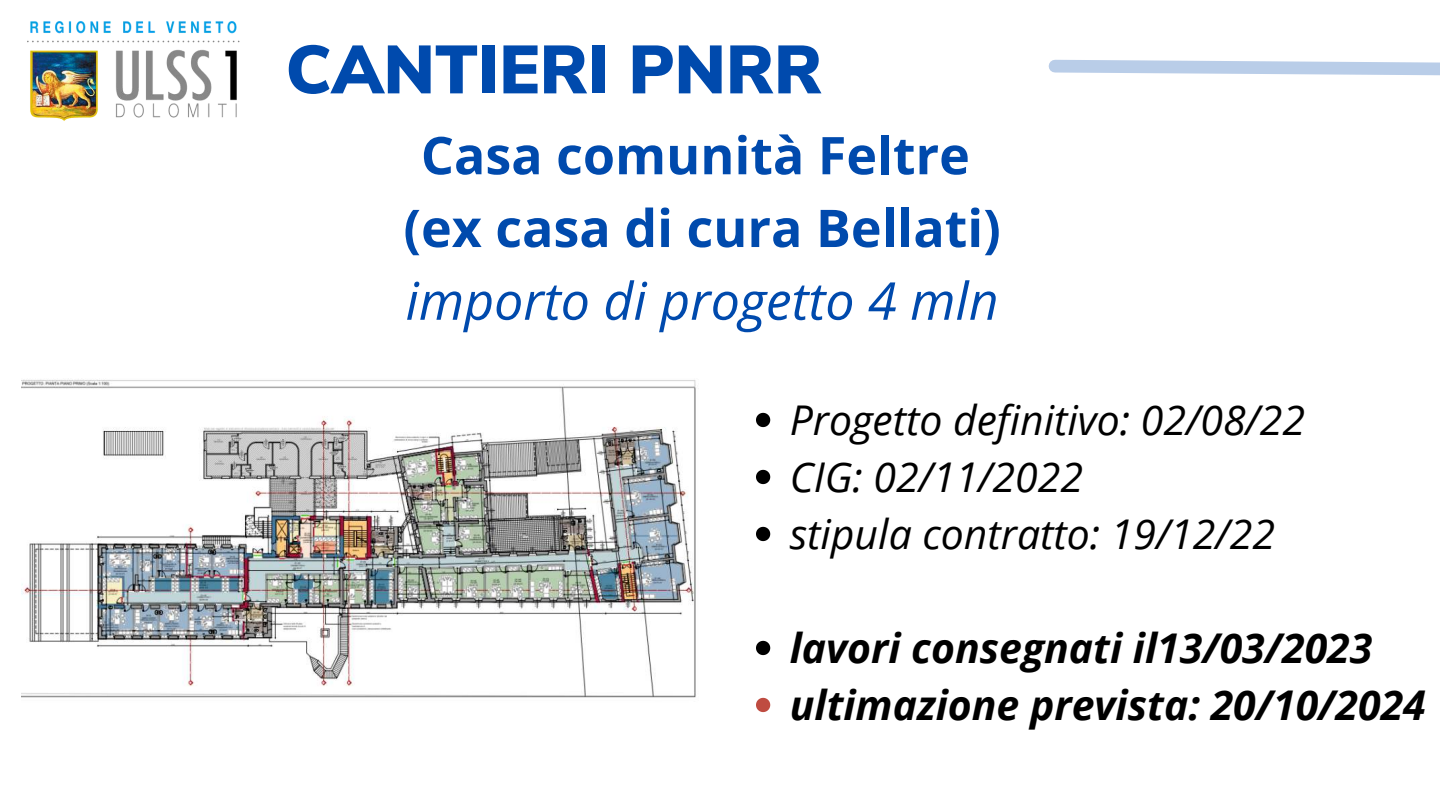
<style>
.page{position:relative;width:1440px;height:810px;background:#fff}
.page>*{position:absolute;margin:0;border:0;box-sizing:border-box;transform-origin:0 0}
.t1{font:900 68px "Nunito Sans";color:#004aad}
.t2{font:700 52px/72.8px "Open Sans";color:#004aad;text-align:center}
.t3{font:italic 52px "Open Sans";color:#004aad}
.t4{font:italic 41px/57px "Open Sans";color:#000}
.t5{font:italic 700 41px/57px "Open Sans";color:#000}
</style>
<div class="page">
<svg style="left:1048px;top:59px;width:392px;height:17px"></svg>
<img style="left:27px;top:21px;width:213px;height:100px">
<img style="left:21px;top:379px;width:675px;height:319px">
<svg style="left:756px;top:413px;width:14px;height:14px"></svg>
<svg style="left:756px;top:470px;width:14px;height:14px"></svg>
<svg style="left:756px;top:527px;width:14px;height:14px"></svg>
<svg style="left:756px;top:641px;width:14px;height:14px"></svg>
<svg style="left:756px;top:698px;width:14px;height:14px"></svg>
<h1 class="t1" style="left:286px;top:20px;width:538px">CANTIERI PNRR</h1>
<p class="t2" style="left:403px;top:118px;width:599px">Casa comunità Feltre (ex casa di cura Bellati)</p>
<p class="t3" style="left:406px;top:265px;width:595px">importo di progetto 4 mln</p>
<p class="t4" style="left:790px;top:390px;width:517px">Progetto definitivo: 02/08/22<br>CIG: 02/11/2022<br>stipula contratto: 19/12/22</p>
<p class="t5" style="left:790px;top:618px;width:638px">lavori consegnati il13/03/2023 ultimazione prevista: 20/10/2024</p>
</div>
